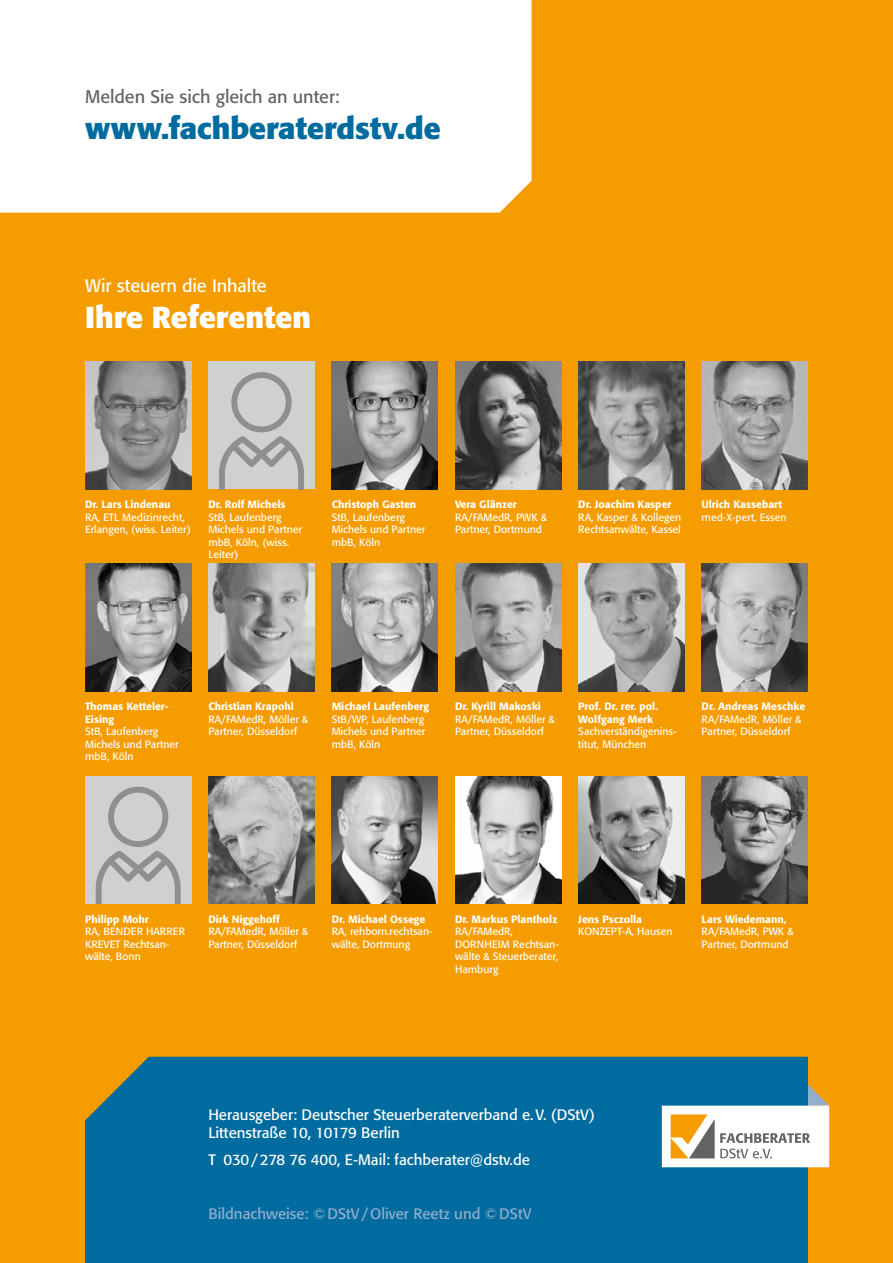
<style>
.page{position:relative;width:893px;height:1263px;background:#f59c00}
.page>*{position:absolute;margin:0;border:0;box-sizing:border-box;transform-origin:0 0}
.t1{font:700 30px "Formata";color:#006b9e}
.t2{font:700 30px "Formata";color:#fff}
.t3{font:18px "Formata";letter-spacing:-.005em;color:#636362}
.t4{font:18px "Formata";letter-spacing:-.005em;color:#fff}
.t5{font:15px/18px "Formata";color:#fff}
.t6{font:15px "Formata";color:#93aece}
.t7{font:10.5px/12.6px "Formata";color:#fff}
.t8{font:500 10.5px/12.6px "Formata";color:#fff}
</style>
<div class="page">
<div style="left:0;top:0;width:531px;height:213px;background:#fff"></div>
<img style="left:85px;top:361px;width:106px;height:128px">
<img style="left:85px;top:563px;width:106px;height:128px">
<img style="left:208px;top:563px;width:107px;height:128px">
<img style="left:208px;top:776px;width:107px;height:128px">
<img style="left:332px;top:361px;width:106px;height:128px">
<img style="left:332px;top:563px;width:106px;height:128px">
<img style="left:332px;top:776px;width:106px;height:128px">
<img style="left:455px;top:361px;width:106px;height:128px">
<img style="left:455px;top:563px;width:106px;height:128px">
<div style="left:208px;top:361px;width:107px;height:128px;background:#cfd0d0"></div>
<svg style="left:219px;top:372px;width:85px;height:117px"></svg>
<img style="left:455px;top:776px;width:106px;height:128px">
<div style="left:85px;top:776px;width:106px;height:128px;background:#cfd0d0"></div>
<svg style="left:96px;top:787px;width:85px;height:117px"></svg>
<img style="left:578px;top:563px;width:107px;height:128px">
<img style="left:578px;top:776px;width:107px;height:128px">
<img style="left:702px;top:563px;width:106px;height:128px">
<img style="left:702px;top:776px;width:106px;height:128px">
<img style="left:578px;top:361px;width:107px;height:128px">
<img style="left:702px;top:361px;width:106px;height:128px">
<div style="left:85px;top:1057px;width:723px;height:206px;background:#006b9e"></div>
<svg style="left:662px;top:1063px;width:167px;height:104px"></svg>
<h2 class="t3" style="left:85px;top:86px;width:256px">Melden Sie sich gleich an unter:</h2>
<h1 class="t1" style="left:85px;top:110px;width:357px">www.fachberaterdstv.de</h1>
<h2 class="t4" style="left:85px;top:275px;width:183px">Wir steuern die Inhalte</h2>
<h1 class="t2" style="left:85px;top:299px;width:228px">Ihre Referenten</h1>
<p class="t8" style="left:85px;top:498px;width:87px">Dr. Lars Lindenau</p>
<p class="t7" style="left:85px;top:511px;width:107px">RA, ETL Medizinrecht,<br>Erlangen, (wiss. Leiter)</p>
<p class="t8" style="left:208px;top:498px;width:79px">Dr. Rolf Michels</p>
<p class="t7" style="left:208px;top:511px;width:95px">StB, Laufenberg<br>Michels und Partner mbB, Köln, (wiss.<br>Leiter)</p>
<p class="t8" style="left:332px;top:498px;width:86px">Christoph Gasten</p>
<p class="t7" style="left:332px;top:511px;width:95px">StB, Laufenberg<br>Michels und Partner mbB, Köln</p>
<p class="t8" style="left:455px;top:498px;width:63px">Vera Glänzer</p>
<p class="t7" style="left:455px;top:511px;width:94px">RA/FAMedR, PWK &amp;<br>Partner, Dortmund</p>
<p class="t8" style="left:578px;top:498px;width:95px">Dr. Joachim Kasper</p>
<p class="t7" style="left:578px;top:511px;width:105px">RA, Kasper &amp; Kollegen<br>Rechtsanwälte, Kassel</p>
<p class="t8" style="left:702px;top:498px;width:82px">Ulrich Kassebart</p>
<p class="t7" style="left:702px;top:511px;width:86px">med-X-pert, Essen</p>
<p class="t8" style="left:85px;top:700px;width:85px">Thomas Ketteler-<br>Eising</p>
<p class="t7" style="left:85px;top:725px;width:95px">StB, Laufenberg<br>Michels und Partner mbB, Köln</p>
<p class="t8" style="left:208px;top:700px;width:87px">Christian Krapohl</p>
<p class="t7" style="left:208px;top:712px;width:101px">RA/FAMedR, Möller &amp;<br>Partner, Düsseldorf</p>
<p class="t8" style="left:332px;top:700px;width:99px">Michael Laufenberg</p>
<p class="t7" style="left:332px;top:712px;width:95px;text-align:justify">StB/WP, Laufenberg Michels und Partner mbB, Köln</p>
<p class="t8" style="left:455px;top:700px;width:87px">Dr. Kyrill Makoski</p>
<p class="t7" style="left:455px;top:712px;width:101px">RA/FAMedR, Möller &amp;<br>Partner, Düsseldorf</p>
<p class="t8" style="left:578px;top:700px;width:81px">Prof. Dr. rer. pol.<br>Wolfgang Merk</p>
<p class="t7" style="left:578px;top:725px;width:100px">Sachverständigenins&shy;titut, München</p>
<p class="t8" style="left:702px;top:700px;width:105px">Dr. Andreas Meschke</p>
<p class="t7" style="left:702px;top:712px;width:101px">RA/FAMedR, Möller &amp;<br>Partner, Düsseldorf</p>
<p class="t8" style="left:85px;top:912px;width:65px">Philipp Mohr</p>
<p class="t7" style="left:85px;top:925px;width:101px">RA, BENDER HARRER<br>KREVET Rechtsan&shy;wälte, Bonn</p>
<p class="t8" style="left:208px;top:912px;width:73px">Dirk Niggehoff</p>
<p class="t7" style="left:208px;top:925px;width:101px">RA/FAMedR, Möller &amp;<br>Partner, Düsseldorf</p>
<p class="t8" style="left:332px;top:912px;width:95px">Dr. Michael Ossege</p>
<p class="t7" style="left:332px;top:925px;width:103px">RA, rehborn.rechtsan&shy;wälte, Dortmung</p>
<p class="t8" style="left:455px;top:912px;width:104px">Dr. Markus Plantholz</p>
<p class="t7" style="left:455px;top:925px;width:105px">RA/FAMedR,<br>DORNHEIM Rechtsan&shy;wälte &amp; Steuerberater,<br>Hamburg</p>
<p class="t8" style="left:578px;top:912px;width:65px">Jens Psczolla</p>
<p class="t7" style="left:578px;top:925px;width:96px">KONZEPT-A, Hausen</p>
<p class="t8" style="left:702px;top:912px;width:86px">Lars Wiedemann,</p>
<p class="t7" style="left:702px;top:925px;width:94px">RA/FAMedR, PWK &amp;<br>Partner, Dortmund</p>
<h3 class="t5" style="left:208px;top:1106px;width:388px">Herausgeber: Deutscher Steuerberaterverband e.V. (DStV)<br>Littenstraße 10, 10179 Berlin</h3>
<h3 class="t5" style="left:208px;top:1151px;width:323px">T 030/278 76 400, E-Mail: fachberater@dstv.de</h3>
<h3 class="t6" style="left:208px;top:1205px;width:325px">Bildnachweise: ©DStV/Oliver Reetz und ©DStV</h3>
</div>
